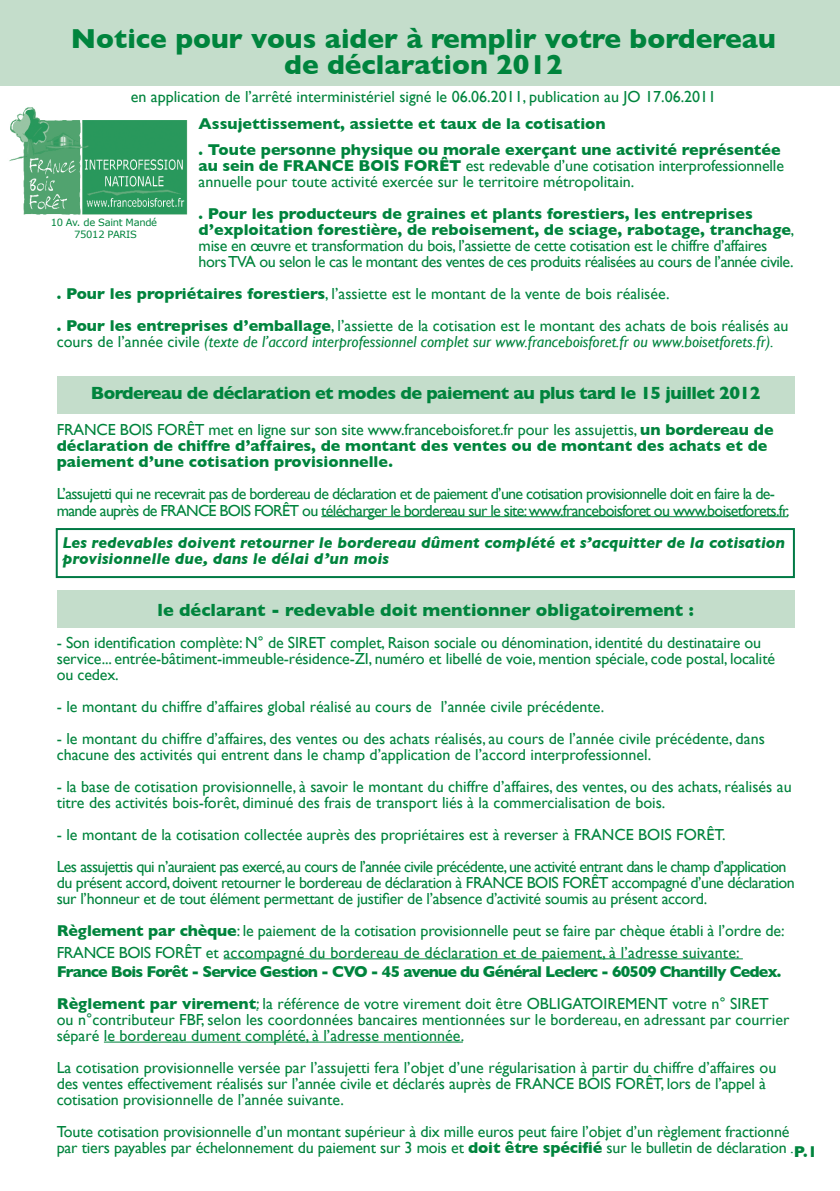
<style>
.page{position:relative;width:840px;height:1191px;background:#fff}
.page>*{position:absolute;margin:0;border:0;box-sizing:border-box;transform-origin:0 0}
.titre_2{font:700 28px/26px "Gill Sans";color:#00843d;text-align:center}
.titre_2-2{font:700 18px "Gill Sans";letter-spacing:-.03em;color:#00843d}
.titre_2-3{font:700 18px "Gill Sans";color:#00843d}
.titre_2-4{font:16px/16px "Gill Sans";letter-spacing:-.01em;color:#00843d}
.titre_2-5{font:16px/16px "Gill Sans";letter-spacing:-.03em;color:#00843d}
.titre_1{font:700 16px/16px "Gill Sans";color:#00843d}
.titre_2-6{font:16px/16px "Gill Sans";letter-spacing:-.045em;color:#00843d}
.t1{font:italic 16px/16px "Gill Sans";color:#00843d}
.t2{font:italic 700 16px/16px "Gill Sans";color:#00843d}
.titre_2-7{font:16px "Gill Sans";letter-spacing:.01em;color:#00843d}
.titre_1-2{font:700 16px "Gill Sans";letter-spacing:-.05em;color:#00843d}
.texte{font:16px "Gill Sans";color:#00843d}
.t3{font:10px "Verdana";letter-spacing:-.03em;color:#00843d}
.s1{font-weight:700}
.s2{font-weight:700;font-style:normal}
.s3{font-style:normal}
.s4{font-weight:400}
.s5{font-style:italic}
</style>
<div class="page">
<div style="left:0;top:0;width:839px;height:85px;background:#c4ddcb"></div>
<div style="left:57px;top:591px;width:737px;height:37px;background:#c4ddcb"></div>
<div style="left:57px;top:377px;width:737px;height:37px;background:#c4ddcb"></div>
<hr style="left:321px;top:516px;width:466px;height:1px;background:#00843d">
<hr style="left:223px;top:958px;width:519px;height:1px;background:#00843d">
<hr style="left:104px;top:1041px;width:358px;height:1px;background:#00843d">
<div style="left:56px;top:528px;width:738px;height:50px;border:2px solid #017a45"></div>
<img style="left:9px;top:107px;width:178px;height:108px">
<p class="titre_2" style="left:71px;top:25px;width:706px">Notice pour vous aider à remplir votre bordereau de déclaration 2012</p>
<p class="titre_2-4" style="left:131px;top:88px;width:586px">en application de l’arrêté interministériel signé le 06.06.2011, publication au JO 17.06.2011</p>
<p class="titre_1" style="left:198px;top:116px;width:408px">Assujettissement, assiette et taux de la cotisation</p>
<p class="titre_2-4" style="left:198px;top:142px;width:586px"><span class="s1">. Toute personne physique ou morale exerçant une activité représentée au sein de FRANCE BOIS FORÊT</span> est redevable d’une cotisation interprofessionnelle annuelle pour toute activité exercée sur le territoire métropolitain.</p>
<p class="titre_1" style="left:198px;top:206px;width:555px">. Pour les producteurs de graines et plants forestiers, les entreprises</p>
<p class="titre_2-5" style="left:198px;top:222px;width:597px"><span class="s1">d’exploitation forestière, de reboisement, de sciage, rabotage, tranchage</span>, mise en œuvre et transformation du bois, l’assiette de cette cotisation est le chiffre d’affaires hors TVA ou selon le cas le montant des ventes de ces produits réalisées au cours de l’année civile.</p>
<p class="texte" style="left:57px;top:284px;width:614px"><span class="s1">. Pour les propriétaires forestiers</span>, l’assiette est le montant de la vente de bois réalisée.</p>
<p class="t1" style="left:57px;top:318px;width:733px"><span class="s2">. Pour les entreprises d’emballage</span><span class="s3">, l’assiette de la cotisation est le montant des achats de bois réalisés au cours de l’année civile</span> (texte de l’accord interprofessionnel complet sur www.franceboisforet.fr ou www.boisetforets.fr).</p>
<p class="titre_2-2" style="left:91px;top:383px;width:670px">Bordereau de déclaration et modes de paiement au plus tard le 15 juillet 2012</p>
<p class="titre_1" style="left:57px;top:422px;width:718px"><span class="s4">FRANCE BOIS FORÊT met en ligne sur son site www.franceboisforet.fr pour les assujettis,</span> un bordereau de déclaration de chiffre d’affaires, de montant des ventes ou de montant des achats et de paiement d’une cotisation provisionnelle.</p>
<p class="titre_2-6" style="left:57px;top:486px;width:734px">L’assujetti qui ne recevrait pas de bordereau de déclaration et de paiement d’une cotisation provisionnelle doit en faire la de&shy;mande auprès de FRANCE BOIS FORÊT ou télécharger le bordereau sur le site: www.franceboisforet ou www.boisetforets.fr.</p>
<p class="t2" style="left:62px;top:534px;width:724px">Les redevables doivent retourner le bordereau dûment complété et s’acquitter de la cotisation provisionnelle due, dans le délai d’un mois</p>
<p class="titre_2-3" style="left:157px;top:599px;width:537px">le déclarant - redevable doit mentionner obligatoirement :</p>
<p class="titre_2-4" style="left:57px;top:634px;width:719px">- Son identification complète: N° de SIRET complet, Raison sociale ou dénomination, identité du destinataire ou service... entrée-bâtiment-immeuble-résidence-ZI, numéro et libellé de voie, mention spéciale, code postal, localité ou cedex.</p>
<p class="titre_2-4" style="left:57px;top:698px;width:549px">- le montant du chiffre d’affaires global réalisé au cours de l’année civile précédente.</p>
<p class="titre_2-4" style="left:57px;top:730px;width:709px">- le montant du chiffre d’affaires, des ventes ou des achats réalisés, au cours de l’année civile précédente, dans chacune des activités qui entrent dans le champ d’application de l’accord interprofessionnel.</p>
<p class="titre_2-4" style="left:57px;top:778px;width:736px">- la base de cotisation provisionnelle, à savoir le montant du chiffre d’affaires, des ventes, ou des achats, réalisés au titre des activités bois-forêt, diminué des frais de transport liés à la commercialisation de bois.</p>
<p class="titre_2-4" style="left:57px;top:826px;width:670px">- le montant de la cotisation collectée auprès des propriétaires est à reverser à FRANCE BOIS FORÊT.</p>
<p class="titre_2-5" style="left:57px;top:858px;width:739px">Les assujettis qui n’auraient pas exercé, au cours de l’année civile précédente, une activité entrant dans le champ d’application du présent accord, doivent retourner le bordereau de déclaration à FRANCE BOIS FORÊT accompagné d’une déclaration sur l’honneur et de tout élément permettant de justifier de l’absence d’activité soumis au présent accord.</p>
<p class="titre_2-4" style="left:57px;top:922px;width:729px"><span class="s1">Règlement par chèque</span>: le paiement de la cotisation provisionnelle peut se faire par chèque établi à l’ordre de:</p>
<p class="titre_2-7" style="left:57px;top:942px;width:684px">FRANCE BOIS FORÊT et accompagné du bordereau de déclaration et de paiement, à l’adresse suivante:</p>
<p class="titre_1-2" style="left:57px;top:962px;width:725px">France Bois Forêt - Service Gestion - CVO - 45 avenue du Général Leclerc - 60509 Chantilly Cedex.</p>
<p class="titre_2-4" style="left:57px;top:995px;width:733px"><span class="s1">Règlement par virement</span>: la référence de votre virement doit être OBLIGATOIREMENT votre n° SIRET ou n°contributeur FBF, selon les coordonnées bancaires mentionnées sur le bordereau, en adressant par courrier séparé le bordereau dument complété, à l’adresse mentionnée.</p>
<p class="titre_2-4" style="left:57px;top:1059px;width:720px">La cotisation provisionnelle versée par l’assujetti fera l’objet d’une régularisation à partir du chiffre d’affaires ou des ventes effectivement réalisés sur l’année civile et déclarés auprès de FRANCE BOIS FORÊT, lors de l’appel à cotisation provisionnelle de l’année suivante.</p>
<p class="titre_2-4" style="left:57px;top:1123px;width:738px">Toute cotisation provisionnelle d’un montant supérieur à dix mille euros peut faire l’objet d’un règlement fractionné par tiers payables par échelonnement du paiement sur 3 mois et <span class="s1">doit être spécifié</span> sur le bulletin de déclaration <span class="s5">.</span></p>
<p class="t3" style="left:51px;top:216px;width:108px">10 Av. de Saint Mandé</p>
<p class="t3" style="left:74px;top:228px;width:64px">75012 PARIS</p>
<p class="titre_1" style="left:793px;top:1143px;width:25px">P.1</p>
</div>
